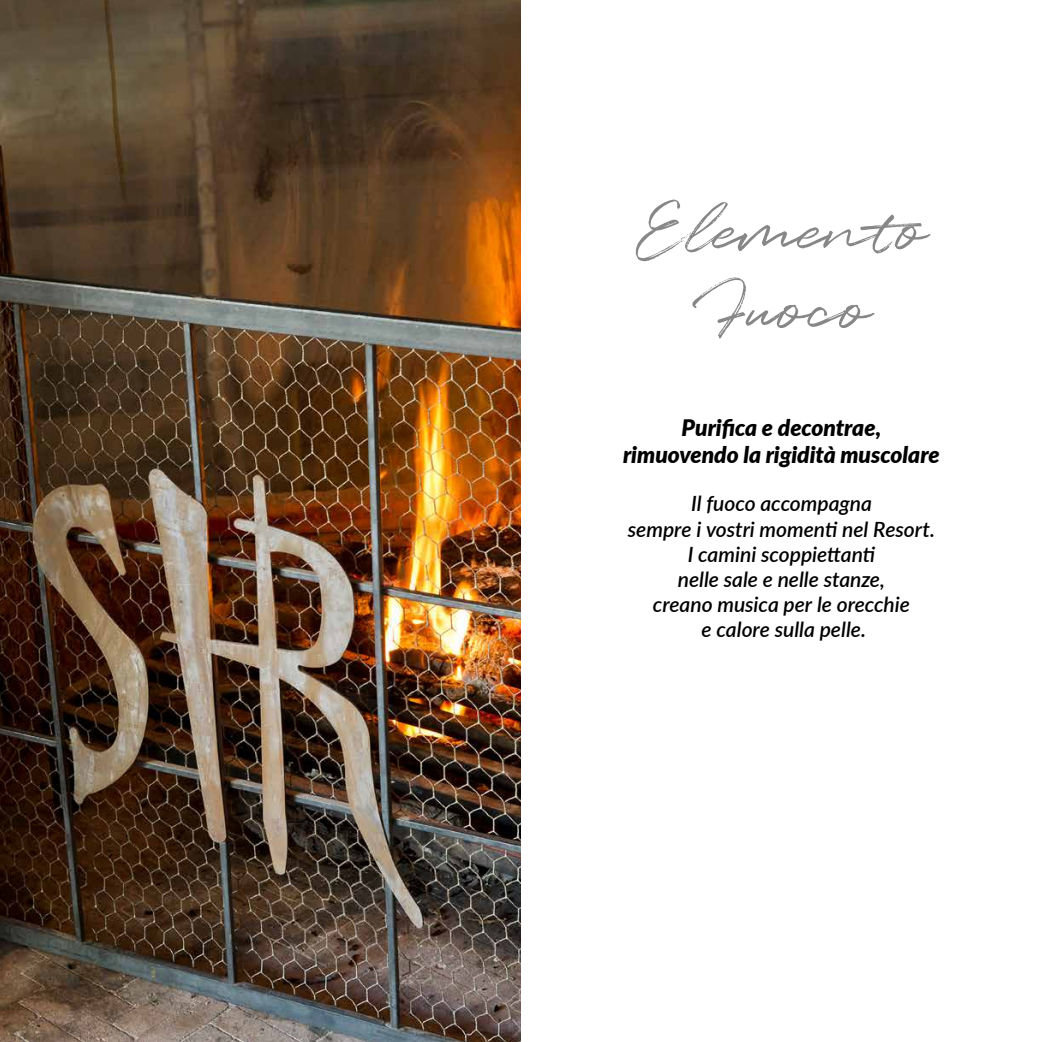
<style>
.page{position:relative;width:1042px;height:1042px;background:#fff}
.page>*{position:absolute;margin:0;border:0;box-sizing:border-box;transform-origin:0 0}
.t1{font:70px/78.8px "Quentin";color:#878787;text-align:center}
.t2{font:italic 900 22.75px/27.3px "Lato";letter-spacing:-.005em;color:#000;text-align:center}
.t3{font:italic 600 21px/25.2px "Lato";color:#000;text-align:center}
</style>
<div class="page">
<img style="left:0;top:0;width:521px;height:1042px">
<h1 class="t1" style="left:636px;top:195px;width:301px">Elemento<br>Fuoco</h1>
<p class="t2" style="left:623px;top:413px;width:318px">Purifica e decontrae, rimuovendo la rigidità muscolare</p>
<p class="t3" style="left:628px;top:490px;width:309px">Il fuoco accompagna<br>sempre i vostri momenti nel Resort.<br>I camini scoppiettanti<br>nelle sale e nelle stanze,<br>creano musica per le orecchie<br>e calore sulla pelle.</p>
</div>
